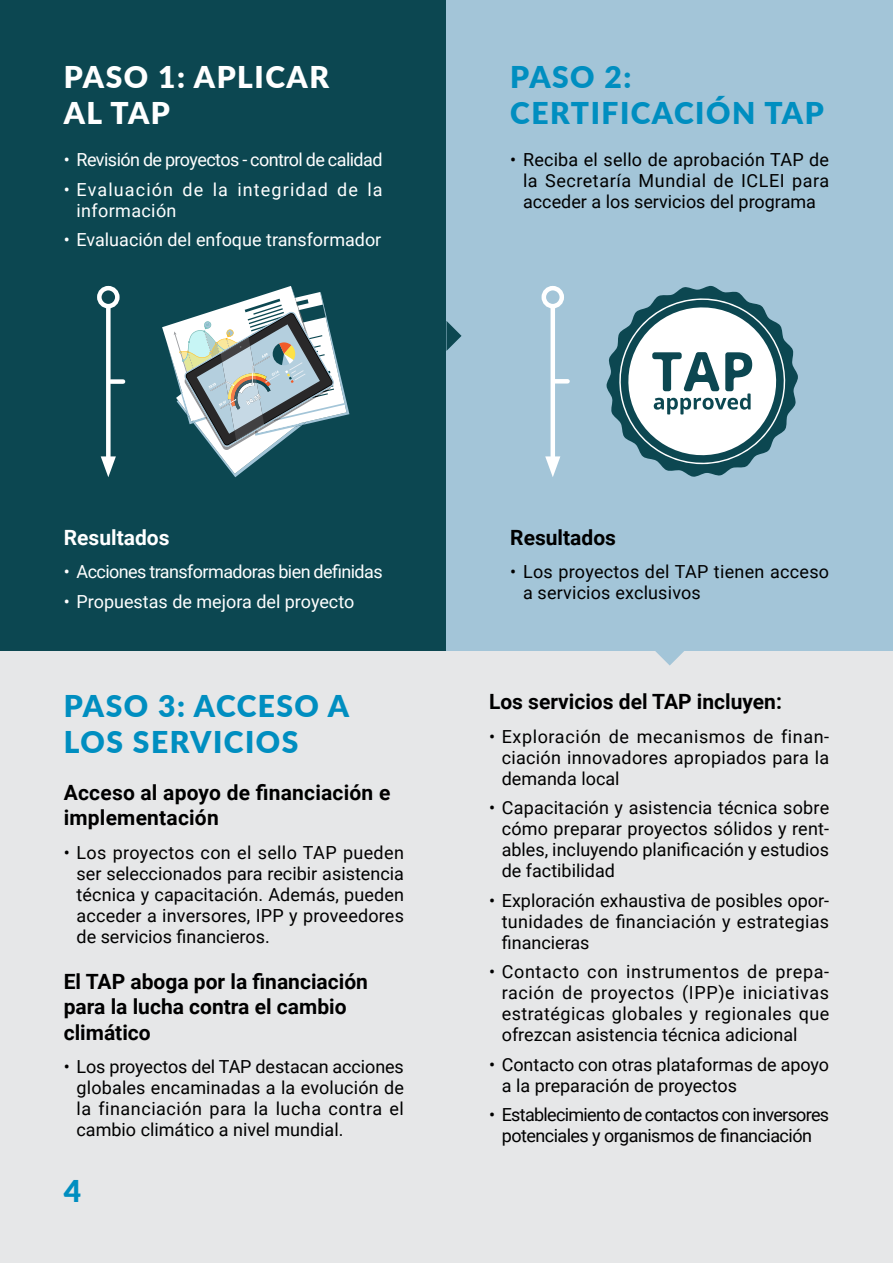
<style>
.page{position:relative;width:893px;height:1263px;background:#fff}
.page>*{position:absolute;margin:0;border:0;box-sizing:border-box;transform-origin:0 0}
.t1{font:900 30px/36px "Lato";letter-spacing:.05em;color:#008ec0}
.t2{font:900 30px/36px "Lato";letter-spacing:.05em;color:#fff}
.t3{font:700 21px/25.2px "Roboto";color:#000}
.t4{font:700 21px "Roboto";color:#fff}
.t5{font:18px/21px "Roboto";color:#000;text-align:justify}
.t6{font:18px/21px "Roboto";letter-spacing:-.04em;color:#000;text-align:center}
.t7{font:18px "Roboto";letter-spacing:-.03em;color:#fff}
.t8{font:18px "Roboto";color:#fff}
.t9{font:18px/21px "Roboto";letter-spacing:.065em;color:#fff}
</style>
<div class="page">
<div style="left:0;top:650px;width:893px;height:613px;background:#e6e7e8"></div>
<div style="left:0;top:0;width:446px;height:650px;background:#0c4751"></div>
<div style="left:446px;top:0;width:447px;height:650px;background:#a3c5d8"></div>
<svg style="left:162px;top:286px;width:187px;height:191px"></svg>
<div style="left:106px;top:306px;width:5px;height:159px;background:#fff"></div>
<div style="left:97px;top:286px;width:23px;height:22px;border:4px solid #fff;border-radius:50%"></div>
<svg style="left:101px;top:456px;width:15px;height:21px"></svg>
<div style="left:111px;top:379px;width:12px;height:5px;background:#fff"></div>
<svg style="left:606px;top:285px;width:192px;height:192px"></svg>
<hr style="left:551px;top:306px;width:4px;height:159px;background:#fff">
<div style="left:542px;top:286px;width:22px;height:22px;border:4px solid #fff;border-radius:50%"></div>
<svg style="left:545px;top:456px;width:15px;height:21px"></svg>
<div style="left:555px;top:379px;width:13px;height:5px;background:#fff"></div>
<svg style="left:446px;top:321px;width:15px;height:30px"></svg>
<svg style="left:655px;top:650px;width:30px;height:15px"></svg>
<h1 class="t2" style="left:64px;top:58px;width:267px">PASO 1: APLICAR<br>AL TAP</h1>
<p class="t7" style="left:64px;top:147px;width:320px">• Revisión de proyectos - control de calidad</p>
<p class="t9" style="left:77px;top:178px;width:308px;text-indent:-13px">• Evaluación de la integridad de la información</p>
<p class="t8" style="left:64px;top:227px;width:319px">• Evaluación del enfoque transformador</p>
<h1 class="t1" style="left:510px;top:58px;width:315px">PASO 2:<br>CERTIFICACIÓN TAP</h1>
<p class="t5" style="left:523px;top:149px;width:308px;text-indent:-13px">• Reciba el sello de aprobación TAP de la Secretaría Mundial de ICLEI para acceder a los servicios del programa</p>
<p class="t4" style="left:64px;top:522px;width:107px">Resultados</p>
<p class="t7" style="left:64px;top:559px;width:320px">• Acciones transformadoras bien definidas</p>
<p class="t8" style="left:64px;top:589px;width:292px">• Propuestas de mejora del proyecto</p>
<h1 class="t1" style="left:64px;top:687px;width:287px">PASO 3: ACCESO A<br>LOS SERVICIOS</h1>
<p class="t3" style="left:64px;top:779px;width:328px">Acceso al apoyo de financiación e implementación</p>
<p class="t5" style="left:77px;top:841px;width:329px;text-indent:-13px">• Los proyectos con el sello TAP pueden ser seleccionados para recibir asistencia técnica y capacitación. Además, pueden acceder a inversores, IPP y proveedores de servicios financieros.</p>
<p class="t3" style="left:64px;top:968px;width:306px">El TAP aboga por la financiación para la lucha contra el cambio climático</p>
<p class="t5" style="left:77px;top:1056px;width:329px;text-indent:-13px">• Los proyectos del TAP destacan acciones globales encaminadas a la evolución de la financiación para la lucha contra el cambio climático a nivel mundial.</p>
<h1 class="t1" style="left:64px;top:1172px;width:19px">4</h1>
<p class="t3" style="left:510px;top:524px;width:107px">Resultados</p>
<p class="t5" style="left:523px;top:561px;width:308px;text-indent:-13px">• Los proyectos del TAP tienen acceso a servicios exclusivos</p>
<p class="t3" style="left:489px;top:688px;width:294px">Los servicios del TAP incluyen:</p>
<p class="t5" style="left:502px;top:725px;width:329px;text-indent:-13px">• Exploración de mecanismos de finan&shy;ciación innovadores apropiados para la demanda local</p>
<p class="t5" style="left:502px;top:796px;width:329px;text-indent:-13px">• Capacitación y asistencia técnica sobre cómo preparar proyectos sólidos y rent&shy;ables, incluyendo planificación y estudios de factibilidad</p>
<p class="t5" style="left:502px;top:889px;width:329px;text-indent:-13px">• Exploración exhaustiva de posibles opor&shy;tunidades de financiación y estrategias financieras</p>
<p class="t5" style="left:502px;top:960px;width:329px;text-indent:-13px">• Contacto con instrumentos de prepa&shy;ración de proyectos (IPP)e iniciativas estratégicas globales y regionales que ofrezcan asistencia técnica adicional</p>
<p class="t5" style="left:502px;top:1053px;width:329px;text-indent:-13px">• Contacto con otras plataformas de apoyo a la preparación de proyectos</p>
<p class="t6" style="left:489px;top:1103px;width:342px">• Establecimiento de contactos con inversores potenciales y organismos de financiación</p>
</div>
